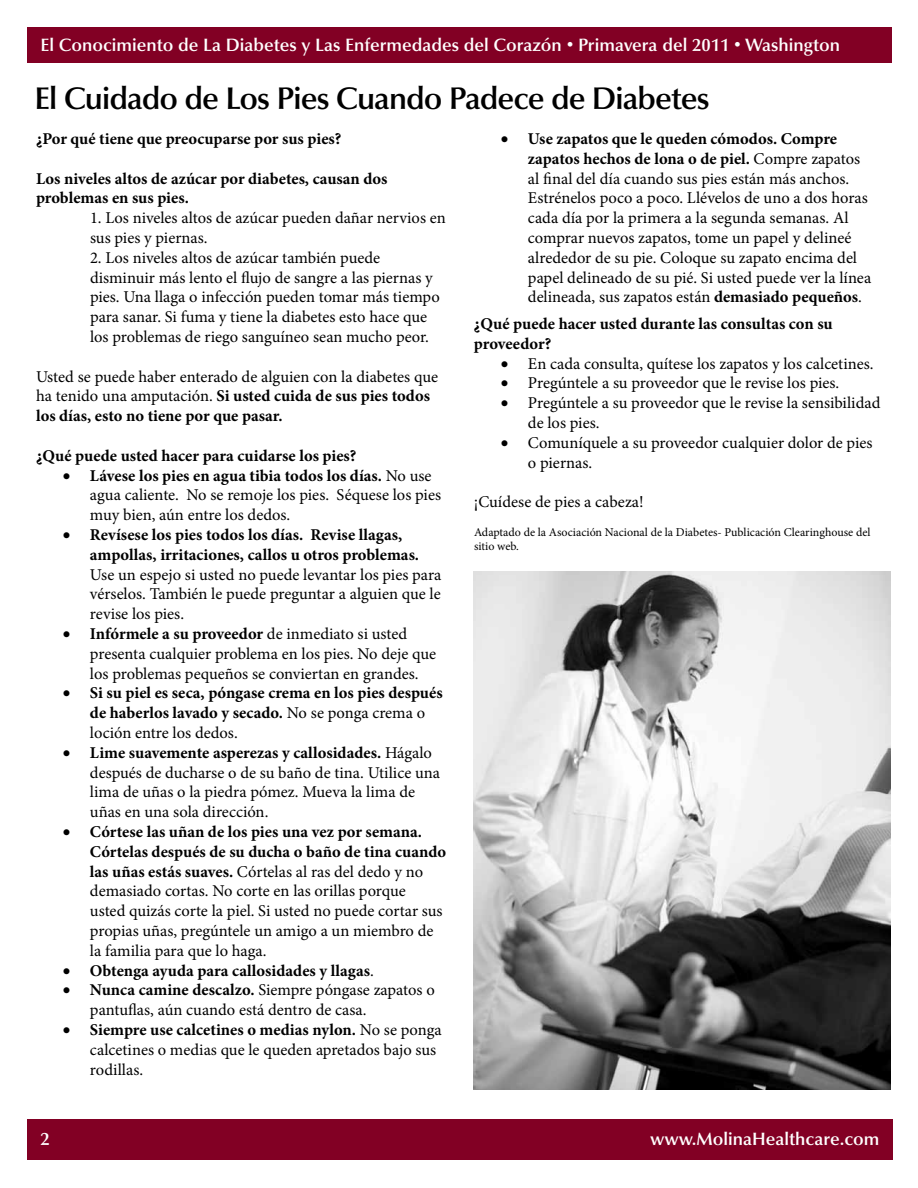
<style>
.page{position:relative;width:918px;height:1188px;background:#fff}
.page>*{position:absolute;margin:0;border:0;box-sizing:border-box;transform-origin:0 0}
.t1{font:600 31.5px "Optima LT Std";letter-spacing:-.03em;color:#000}
.t2{font:600 18px "Optima LT Std";color:#fff}
.t3{font:16.5px/19.8px "Minion Pro";color:#000}
.t4{font:700 16.5px/19.8px "Minion Pro";color:#000}
.t5{font:12px/14.4px "Minion Pro";color:#000}
.s1{font-size:13.5px}
.s2{font-weight:700}
.s3{font-weight:400}
</style>
<div class="page">
<img style="left:473px;top:572px;width:418px;height:518px">
<div style="left:27px;top:27px;width:864px;height:36px;background:#820024"></div>
<div style="left:27px;top:1119px;width:866px;height:40px;background:#820024"></div>
<p class="t2" style="left:40px;top:34px;width:801px">El Conocimiento de La Diabetes y Las Enfermedades del Corazón <span class="s1">•</span> Primavera del 2011 <span class="s1">•</span> Washington</p>
<h1 class="t1" style="left:34px;top:80px;width:677px">El Cuidado de Los Pies Cuando Padece de Diabetes</h1>
<p class="t4" style="left:36px;top:129px;width:307px">¿Por qué tiene que preocuparse por sus pies?</p>
<p class="t4" style="left:36px;top:168px;width:353px">Los niveles altos de azúcar por diabetes, causan dos problemas en sus pies.</p>
<p class="t3" style="left:90px;top:208px;width:357px">1. Los niveles altos de azúcar pueden dañar nervios en sus pies y piernas.</p>
<p class="t3" style="left:90px;top:248px;width:351px">2. Los niveles altos de azúcar también puede disminuir más lento el flujo de sangre a las piernas y pies. Una llaga o infección pueden tomar más tiempo para sanar. Si fuma y tiene la diabetes esto hace que los problemas de riego sanguíneo sean mucho peor.</p>
<p class="t3" style="left:36px;top:367px;width:404px">Usted se puede haber enterado de alguien con la diabetes que ha tenido una amputación. <span class="s2">Si usted cuida de sus pies todos los días, esto no tiene por que pasar.</span></p>
<p class="t4" style="left:36px;top:445px;width:322px">¿Qué puede usted hacer para cuidarse los pies?</p>
<p class="t3" style="left:90px;top:466px;width:353px;text-indent:-27px">• <span class="s2">Lávese los pies en agua tibia todos los días.</span> No use agua caliente. No se remoje los pies. Séquese los pies muy bien, aún entre los dedos.</p>
<p class="t4" style="left:90px;top:525px;width:331px;text-indent:-27px">• Revísese los pies todos los días. Revise llagas, ampollas, irritaciones, callos u otros problemas.</p>
<p class="t3" style="left:90px;top:565px;width:353px;text-align:justify">Use un espejo si usted no puede levantar los pies para vérselos. También le puede preguntar a alguien que le revise los pies.</p>
<p class="t3" style="left:90px;top:624px;width:348px;text-indent:-27px">• <span class="s2">Infórmele a su proveedor</span> de inmediato si usted presenta cualquier problema en los pies. No deje que los problemas pequeños se conviertan en grandes.</p>
<p class="t4" style="left:90px;top:683px;width:354px;text-indent:-27px">• Si su piel es seca, póngase crema en los pies después de haberlos lavado y secado. <span class="s3">No se ponga crema o loción entre los dedos.</span></p>
<p class="t3" style="left:90px;top:743px;width:352px;text-indent:-27px">• <span class="s2">Lime suavemente asperezas y callosidades.</span> Hágalo después de ducharse o de su baño de tina. Utilice una lima de uñas o la piedra pómez. Mueva la lima de uñas en una sola dirección.</p>
<p class="t3" style="left:90px;top:822px;width:358px;text-indent:-27px">• <span class="s2">Córtese las uñan de los pies una vez por semana.<br>Córtelas después de su ducha o baño de tina cuando las uñas estás suaves.</span> Córtelas al ras del dedo y no demasiado cortas. No corte en las orillas porque<br>usted quizás corte la piel. Si usted no puede cortar sus propias uñas, pregúntele un amigo a un miembro de la familia para que lo haga.</p>
<p class="t4" style="left:63px;top:960px;width:312px">• Obtenga ayuda para callosidades y llagas<span class="s3">.</span></p>
<p class="t3" style="left:90px;top:980px;width:346px;text-indent:-27px">• <span class="s2">Nunca camine descalzo.</span> Siempre póngase zapatos o pantuflas, aún cuando está dentro de casa.</p>
<p class="t3" style="left:90px;top:1020px;width:353px;text-indent:-27px">• <span class="s2">Siempre use calcetines o medias nylon.</span> No se ponga calcetines o medias que le queden apretados bajo sus rodillas.</p>
<p class="t3" style="left:528px;top:129px;width:345px;text-indent:-27px">• <span class="s2">Use zapatos que le queden cómodos. Compre zapatos hechos de lona o de piel.</span> Compre zapatos al final del día cuando sus pies están más anchos.<br>Estrénelos poco a poco. Llévelos de uno a dos horas cada día por la primera a la segunda semanas. Al comprar nuevos zapatos, tome un papel y delineé alrededor de su pie. Coloque su zapato encima del papel delineado de su pié. Si usted puede ver la línea delineada, sus zapatos están <span class="s2">demasiado pequeños</span>.</p>
<p class="t4" style="left:474px;top:314px;width:360px">¿Qué puede hacer usted durante las consultas con su proveedor?</p>
<p class="t3" style="left:501px;top:353px;width:374px">• En cada consulta, quítese los zapatos y los calcetines.</p>
<p class="t3" style="left:501px;top:373px;width:340px">• Pregúntele a su proveedor que le revise los pies.</p>
<p class="t3" style="left:528px;top:393px;width:354px;text-indent:-27px">• Pregúntele a su proveedor que le revise la sensibilidad de los pies.</p>
<p class="t3" style="left:528px;top:433px;width:346px;text-indent:-27px">• Comuníquele a su proveedor cualquier dolor de pies o piernas.</p>
<p class="t3" style="left:474px;top:492px;width:171px">¡Cuídese de pies a cabeza!</p>
<p class="t5" style="left:474px;top:525px;width:398px">Adaptado de la Asociación Nacional de la Diabetes- Publicación Clearinghouse del sitio web.</p>
<p class="t2" style="left:40px;top:1129px;width:11px">2</p>
<p class="t2" style="left:650px;top:1129px;width:231px">www.MolinaHealthcare.com</p>
</div>
